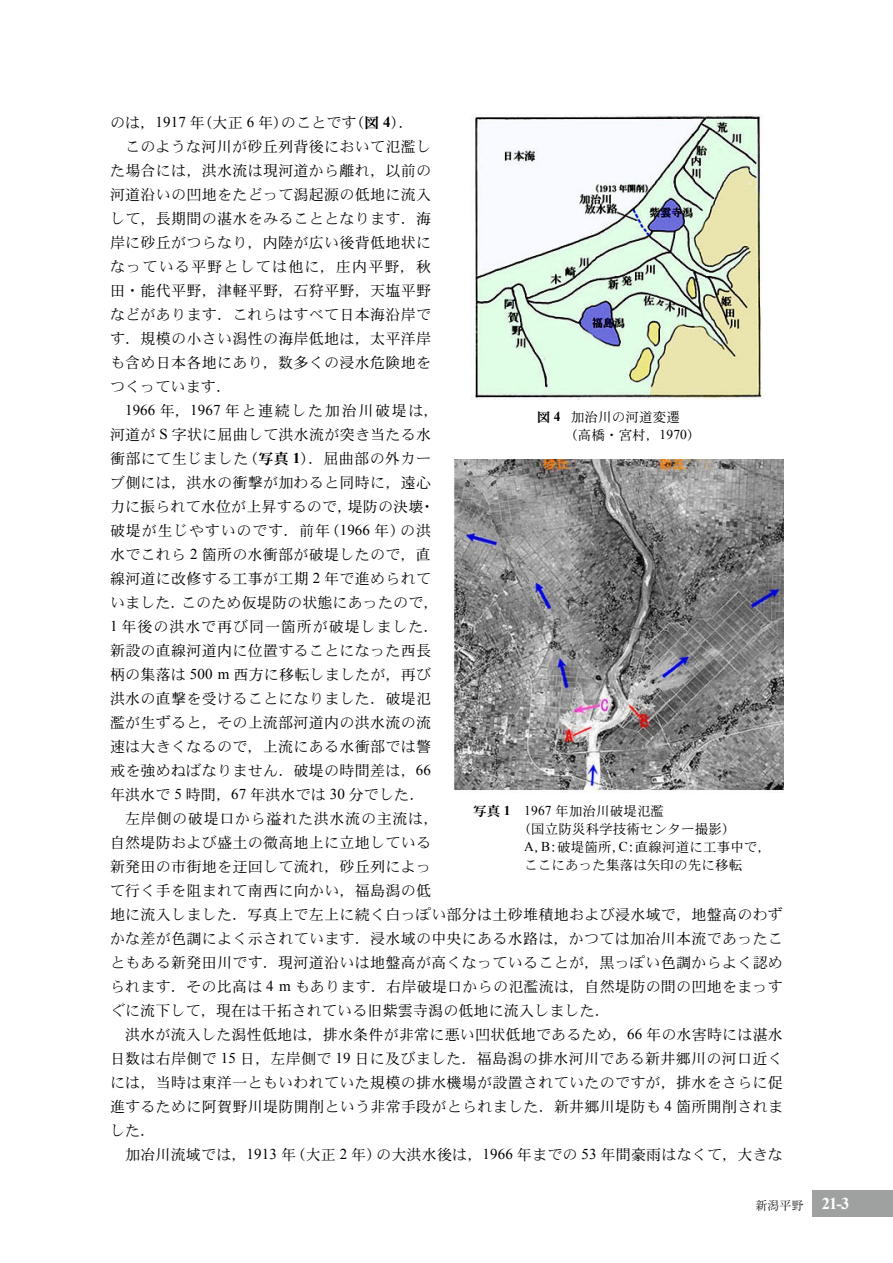
<style>
.page{position:relative;width:893px;height:1263px;background:#fff}
.page>*{position:absolute;margin:0;border:0;box-sizing:border-box;transform-origin:0 0}
.t1{font:15px "DFHS Mincho W3 WIN RKSJ H";letter-spacing:.02em;color:#000}
.t2{font:15px "DFHS Mincho W3 WIN RKSJ H";letter-spacing:.115em;color:#000}
.t3{font:15px "DFHS Mincho W3 WIN RKSJ H";letter-spacing:.055em;color:#000}
.t4{font:15px "DFHS Mincho W3 WIN RKSJ H";letter-spacing:.06em;color:#000}
.t5{font:15px "DFHS Mincho W3 WIN RKSJ H";letter-spacing:.08em;color:#000}
.t6{font:15px "DFHS Mincho W3 WIN RKSJ H";letter-spacing:.05em;color:#000}
.t7{font:13.5px/18px "DFHS Mincho W3 WIN RKSJ H";letter-spacing:.01em;color:#000}
.t8{font:300 12px "Ryumin Pro";color:#000}
.s1{font-family:"Times New Roman"}
.s2{font-family:"DFHS Mincho W7 WIN RKSJ H"}
.s3{font-family:"Times New Roman";font-weight:700}
.s4{font-family:"Times New Roman";font-weight:700;font-size:16.5px;color:#fff}
</style>
<div class="page">
<div style="left:812px;top:1191px;width:81px;height:26px;background:#9fa0a0"></div>
<img style="left:453px;top:460px;width:330px;height:333px">
<img style="left:471px;top:115px;width:292px;height:285px">
<p class="t1" style="left:110px;top:115px;width:305px">のは，<span class="s1">1917</span> 年（大正 <span class="s1">6</span> 年）のことです（<span class="s2">図</span> <span class="s3">4</span>）．</p>
<p class="t1" style="left:125px;top:139px;width:307px">このような河川が砂丘列背後において氾濫し</p>
<p class="t1" style="left:110px;top:163px;width:322px">た場合には，洪水流は現河道から離れ，以前の</p>
<p class="t1" style="left:110px;top:187px;width:323px">河道沿いの凹地をたどって潟起源の低地に流入</p>
<p class="t1" style="left:110px;top:211px;width:322px">して，長期間の湛水をみることとなります．海</p>
<p class="t1" style="left:110px;top:235px;width:323px">岸に砂丘がつらなり，内陸が広い後背低地状に</p>
<p class="t5" style="left:110px;top:259px;width:322px">なっている平野としては他に，庄内平野，秋</p>
<p class="t1" style="left:110px;top:283px;width:323px">田・能代平野，津軽平野，石狩平野，天塩平野</p>
<p class="t1" style="left:110px;top:307px;width:323px">などがあります．これらはすべて日本海沿岸で</p>
<p class="t1" style="left:110px;top:331px;width:322px">す．規模の小さい潟性の海岸低地は，太平洋岸</p>
<p class="t1" style="left:110px;top:355px;width:323px">も含め日本各地にあり，数多くの浸水危険地を</p>
<p class="t1" style="left:110px;top:379px;width:123px">つくっています．</p>
<p class="t2" style="left:125px;top:403px;width:315px"><span class="s1">1966</span> 年，<span class="s1">1967</span> 年と連続した加治川破堤は，</p>
<p class="t1" style="left:110px;top:427px;width:323px">河道が <span class="s1">S</span> 字状に屈曲して洪水流が突き当たる水</p>
<p class="t1" style="left:110px;top:451px;width:322px">衝部にて生じました（<span class="s2">写真</span> <span class="s3">1</span>）．屈曲部の外カー</p>
<p class="t1" style="left:110px;top:475px;width:322px">ブ側には，洪水の衝撃が加わると同時に，遠心</p>
<p class="t1" style="left:110px;top:499px;width:326px">力に振られて水位が上昇するので，堤防の決壊・</p>
<p class="t3" style="left:110px;top:523px;width:323px">破堤が生じやすいのです．前年（<span class="s1">1966</span> 年）の洪</p>
<p class="t1" style="left:110px;top:547px;width:322px">水でこれら <span class="s1">2</span> 箇所の水衝部が破堤したので，直</p>
<p class="t1" style="left:110px;top:571px;width:323px">線河道に改修する工事が工期 <span class="s1">2</span> 年で進められて</p>
<p class="t1" style="left:110px;top:595px;width:330px">いました．このため仮堤防の状態にあったので，</p>
<p class="t4" style="left:110px;top:619px;width:330px"><span class="s1">1</span> 年後の洪水で再び同一箇所が破堤しました．</p>
<p class="t1" style="left:110px;top:643px;width:323px">新設の直線河道内に位置することになった西長</p>
<p class="t1" style="left:110px;top:667px;width:322px">柄の集落は <span class="s1">500 m</span> 西方に移転しましたが，再び</p>
<p class="t1" style="left:110px;top:691px;width:323px">洪水の直撃を受けることになりました．破堤氾</p>
<p class="t1" style="left:110px;top:715px;width:323px">濫が生ずると，その上流部河道内の洪水流の流</p>
<p class="t1" style="left:110px;top:739px;width:323px">速は大きくなるので，上流にある水衝部では警</p>
<p class="t1" style="left:110px;top:763px;width:322px">戒を強めねばなりません．破堤の時間差は，<span class="s1">66</span></p>
<p class="t1" style="left:110px;top:787px;width:316px">年洪水で <span class="s1">5</span> 時間，<span class="s1">67</span> 年洪水では <span class="s1">30</span> 分でした．</p>
<p class="t6" style="left:125px;top:811px;width:315px">左岸側の破堤口から溢れた洪水流の主流は，</p>
<p class="t1" style="left:110px;top:835px;width:323px">自然堤防および盛土の微高地上に立地している</p>
<p class="t1" style="left:110px;top:859px;width:323px">新発田の市街地を迂回して流れ，砂丘列によっ</p>
<p class="t1" style="left:110px;top:883px;width:323px">て行く手を阻まれて南西に向かい，福島潟の低</p>
<p class="t1" style="left:110px;top:907px;width:674px">地に流入しました．写真上で左上に続く白っぽい部分は土砂堆積地および浸水域で，地盤高のわず</p>
<p class="t1" style="left:110px;top:931px;width:674px">かな差が色調によく示されています．浸水域の中央にある水路は，かつては加冶川本流であったこ</p>
<p class="t1" style="left:110px;top:955px;width:674px">ともある新発田川です．現河道沿いは地盤高が高くなっていることが，黒っぽい色調からよく認め</p>
<p class="t1" style="left:110px;top:979px;width:674px">られます．その比高は <span class="s1">4 m</span> もあります．右岸破堤口からの氾濫流は，自然堤防の間の凹地をまっす</p>
<p class="t1" style="left:110px;top:1003px;width:501px">ぐに流下して，現在は干拓されている旧紫雲寺潟の低地に流入しました．</p>
<p class="t1" style="left:125px;top:1027px;width:659px">洪水が流入した潟性低地は，排水条件が非常に悪い凹状低地であるため，<span class="s1">66</span> 年の水害時には湛水</p>
<p class="t1" style="left:110px;top:1051px;width:674px">日数は右岸側で <span class="s1">15</span> 日，左岸側で <span class="s1">19</span> 日に及びました．福島潟の排水河川である新井郷川の河口近く</p>
<p class="t1" style="left:110px;top:1075px;width:674px">には，当時は東洋一ともいわれていた規模の排水機場が設置されていたのですが，排水をさらに促</p>
<p class="t1" style="left:110px;top:1099px;width:674px">進するために阿賀野川堤防開削という非常手段がとられました．新井郷川堤防も <span class="s1">4</span> 箇所開削されま</p>
<p class="t1" style="left:110px;top:1123px;width:47px">した．</p>
<p class="t1" style="left:125px;top:1147px;width:659px">加冶川流域では，<span class="s1">1913</span> 年（大正 <span class="s1">2</span> 年）の大洪水後は，<span class="s1">1966</span> 年までの <span class="s1">53</span> 年間豪雨はなくて，大きな</p>
<p class="t7" style="left:564px;top:408px;width:138px;text-indent:-27px"><span class="s2">図</span> <span class="s3">4</span> 加治川の河道変遷<br>（高橋・宮村，<span class="s1">1970</span>）</p>
<p class="t7" style="left:473px;top:802px;width:192px"><span class="s2">写真</span> <span class="s3">1</span> <span class="s1">1967</span> 年加治川破堤氾濫</p>
<p class="t7" style="left:517px;top:820px;width:220px">（国立防災科学技術センター撮影）</p>
<p class="t7" style="left:524px;top:838px;width:248px"><span class="s1">A</span>，<span class="s1">B</span>：破堤箇所，<span class="s1">C</span>：直線河道に工事中で，</p>
<p class="t7" style="left:524px;top:856px;width:220px">ここにあった集落は矢印の先に移転</p>
<p class="t8" style="left:755px;top:1196px;width:96px">新潟平野 <span class="s4">21-3</span></p>
</div>
